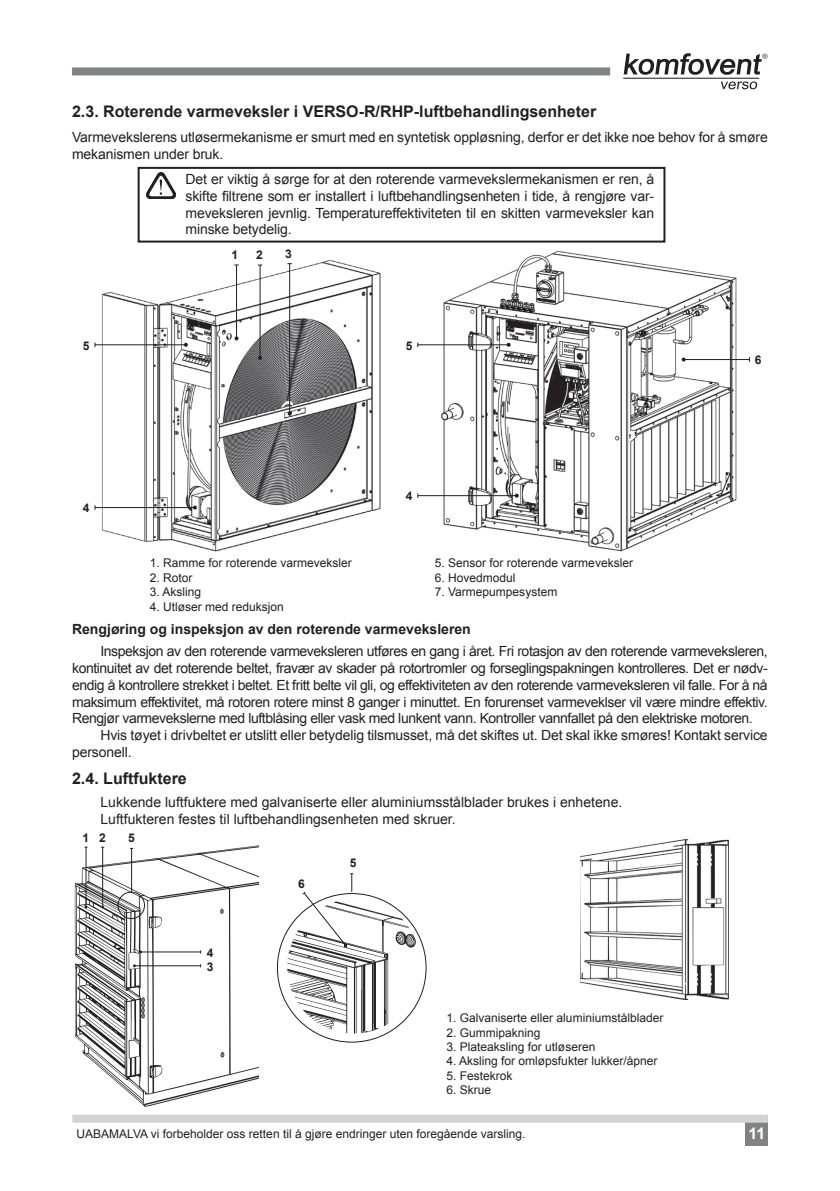
<style>
.page{position:relative;width:840px;height:1191px;background:#fff}
.page>*{position:absolute;margin:0;border:0;box-sizing:border-box;transform-origin:0 0}
.t1{font:700 16px "Arial";color:#231f20}
.t2{font:700 16px "Arial";color:#fff}
.t3{font:14px/16.8px "Arial";letter-spacing:-.01em;color:#231f20}
.t4{font:700 14px "Arial";color:#231f20}
.t5{font:12px "Arial";color:#231f20}
.t6{font:700 12px/13.8px "Arial";color:#231f20}
</style>
<div class="page">
<div style="left:72px;top:67px;width:537px;height:8px;background:#808384"></div>
<hr style="left:623px;top:78px;width:135px;height:1px;background:#231f20">
<svg style="left:623px;top:53px;width:144px;height:22px"></svg>
<svg style="left:721px;top:81px;width:35px;height:8px"></svg>
<div style="left:744px;top:1115px;width:23px;height:30px;background:#808384"></div>
<div style="left:72px;top:1114px;width:695px;height:8px;background:#d1d3d4"></div>
<img style="left:101px;top:260px;width:279px;height:292px">
<hr style="left:236px;top:265px;width:1px;height:73px;background:#231f20">
<svg style="left:234px;top:336px;width:4px;height:4px"></svg>
<hr style="left:259px;top:265px;width:1px;height:93px;background:#231f20">
<svg style="left:258px;top:356px;width:4px;height:4px"></svg>
<hr style="left:289px;top:264px;width:1px;height:150px;background:#231f20">
<svg style="left:287px;top:412px;width:4px;height:4px"></svg>
<hr style="left:95px;top:344px;width:91px;height:1px;background:#231f20">
<svg style="left:184px;top:343px;width:4px;height:4px"></svg>
<hr style="left:95px;top:507px;width:100px;height:1px;background:#231f20">
<svg style="left:193px;top:505px;width:4px;height:4px"></svg>
<div style="left:137px;top:167px;width:528px;height:76px;border:2px solid #231f20"></div>
<img style="left:147px;top:173px;width:28px;height:26px">
<img style="left:286px;top:895px;width:141px;height:143px">
<img style="left:580px;top:839px;width:147px;height:160px">
<img style="left:74px;top:845px;width:184px;height:262px">
<hr style="left:131px;top:848px;width:1px;height:44px;background:#231f20">
<div style="left:118px;top:891px;width:27px;height:28px;border:1px solid #231f20;border-radius:50%"></div>
<hr style="left:86px;top:847px;width:1px;height:60px;background:#231f20">
<hr style="left:102px;top:847px;width:1px;height:60px;background:#231f20">
<hr style="left:141px;top:951px;width:59px;height:1px;background:#231f20">
<hr style="left:134px;top:965px;width:66px;height:1px;background:#231f20">
<svg style="left:302px;top:873px;width:51px;height:73px"></svg>
<img style="left:437px;top:250px;width:310px;height:302px">
<hr style="left:683px;top:359px;width:66px;height:1px;background:#231f20">
<svg style="left:681px;top:357px;width:4px;height:4px"></svg>
<hr style="left:417px;top:344px;width:91px;height:1px;background:#231f20">
<svg style="left:506px;top:343px;width:4px;height:4px"></svg>
<hr style="left:417px;top:495px;width:99px;height:1px;background:#231f20">
<svg style="left:514px;top:493px;width:4px;height:4px"></svg>
<p class="t1" style="left:72px;top:100px;width:525px">2.3. Roterende varmeveksler i VERSO-R/RHP-luftbehandlingsenheter</p>
<p class="t3" style="left:72px;top:129px;width:696px">Varmevekslerens utløsermekanisme er smurt med en syntetisk oppløsning, derfor er det ikke noe behov for å smøre mekanismen under bruk.</p>
<p class="t3" style="left:185px;top:171px;width:470px;text-align:justify">Det er viktig å sørge for at den roterende varmevekslermekanismen er ren, å skifte filtrene som er installert i luftbehandlingsenheten i tide, å rengjøre var&shy;meveksleren jevnlig. Temperatureffektiviteten til en skitten varmeveksler kan minske betydelig.</p>
<p class="t6" style="left:231px;top:248px;width:8px">1</p>
<p class="t6" style="left:256px;top:249px;width:8px">2</p>
<p class="t6" style="left:285px;top:247px;width:8px">3</p>
<p class="t6" style="left:83px;top:339px;width:8px">5</p>
<p class="t6" style="left:405px;top:339px;width:8px">5</p>
<p class="t6" style="left:83px;top:501px;width:8px">4</p>
<p class="t5" style="left:150px;top:555px;width:204px">1. Ramme for roterende varmeveksler</p>
<p class="t5" style="left:150px;top:569px;width:44px">2. Rotor</p>
<p class="t5" style="left:150px;top:584px;width:53px">3. Aksling</p>
<p class="t5" style="left:150px;top:598px;width:136px">4. Utløser med reduksjon</p>
<p class="t6" style="left:405px;top:489px;width:8px">4</p>
<p class="t5" style="left:434px;top:555px;width:200px">5. Sensor for roterende varmeveksler</p>
<p class="t5" style="left:434px;top:569px;width:82px">6. Hovedmodul</p>
<p class="t5" style="left:434px;top:584px;width:124px">7. Varmepumpesystem</p>
<p class="t6" style="left:754px;top:353px;width:8px">6</p>
<p class="t4" style="left:72px;top:619px;width:400px">Rengjøring og inspeksjon av den roterende varmeveksleren</p>
<p class="t3" style="left:72px;top:643px;width:696px;text-align:justify;text-indent:28px">Inspeksjon av den roterende varmeveksleren utføres en gang i året. Fri rotasjon av den roterende varmeveksleren, kontinuitet av det roterende beltet, fravær av skader på rotortromler og forseglingspakningen kontrolleres. Det er nødv&shy;endig å kontrollere strekket i beltet. Et fritt belte vil gli, og effektiviteten av den roterende varmeveksleren vil falle. For å nå maksimum effektivitet, må rotoren rotere minst 8 ganger i minuttet. En forurenset varmeveklser vil være mindre effektiv.<br>Rengjør varmevekslerne med luftblåsing eller vask med lunkent vann. Kontroller vannfallet på den elektriske motoren.</p>
<p class="t3" style="left:72px;top:727px;width:696px;text-indent:28px">Hvis tøyet i drivbeltet er utslitt eller betydelig tilsmusset, må det skiftes ut. Det skal ikke smøres! Kontakt service personell.</p>
<p class="t1" style="left:72px;top:768px;width:116px">2.4. Luftfuktere</p>
<p class="t3" style="left:100px;top:793px;width:523px">Lukkende luftfuktere med galvaniserte eller aluminiumsstålblader brukes i enhetene.<br>Luftfukteren festes til luftbehandlingsenheten med skruer.</p>
<p class="t6" style="left:83px;top:831px;width:25px">1 2</p>
<p class="t6" style="left:128px;top:831px;width:8px">5</p>
<p class="t6" style="left:207px;top:946px;width:8px">4<br>3</p>
<p class="t6" style="left:298px;top:877px;width:8px">6</p>
<p class="t6" style="left:349px;top:856px;width:8px">5</p>
<p class="t5" style="left:446px;top:1010px;width:218px">1. Galvaniserte eller aluminiumstålblader</p>
<p class="t5" style="left:446px;top:1024px;width:96px">2. Gummipakning</p>
<p class="t5" style="left:446px;top:1039px;width:150px">3. Plateaksling for utløseren</p>
<p class="t5" style="left:446px;top:1053px;width:212px">4. Aksling for omløpsfukter lukker/åpner</p>
<p class="t5" style="left:446px;top:1067px;width:68px">5. Festekrok</p>
<p class="t5" style="left:446px;top:1082px;width:46px">6. Skrue</p>
<p class="t5" style="left:76px;top:1126px;width:450px">UABAMALVA vi forbeholder oss retten til å gjøre endringer uten foregående varsling.</p>
<p class="t2" style="left:748px;top:1123px;width:18px">11</p>
</div>
